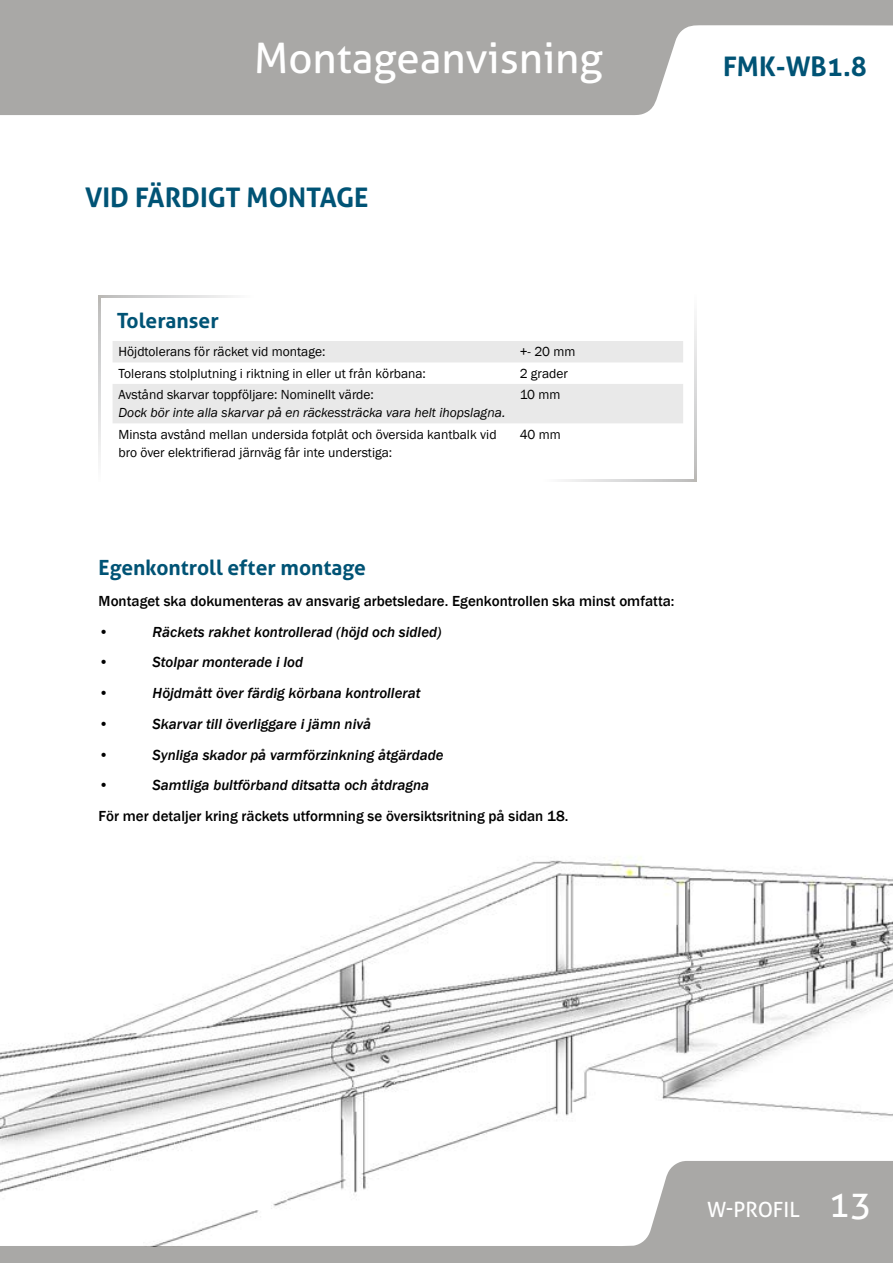
<style>
.page{position:relative;width:893px;height:1263px;background:#fff}
.page>*{position:absolute;margin:0;border:0;box-sizing:border-box;transform-origin:0 0}
.t1{font:42px "Aller";color:#fff}
.t2{font:36px "Aller";color:#fff}
.t3{font:700 27px "Aller";color:#005375}
.t4{font:700 21px "Aller";color:#005375}
.t5{font:21px "Aller";color:#fff}
.t6{font:italic 500 15px "Franklin Gothic";color:#000}
.t7{font:500 15px "Franklin Gothic";color:#000}
.t8{font:13.5px/18px "Franklin Gothic";color:#000}
.t9{font:italic 13.5px "Franklin Gothic";color:#000}
</style>
<div class="page">
<img style="left:0;top:857px;width:893px;height:304px">
<svg style="left:0;top:0;width:893px;height:115px;fill:#a9a8a6"></svg>
<svg style="left:0;top:1161px;width:893px;height:102px"></svg>
<svg style="left:113px;top:341px;width:570px;height:82px;fill:#e9e9e9"></svg>
<svg style="left:98px;top:295px;width:135px;height:2px"></svg>
<svg style="left:98px;top:297px;width:3px;height:163px"></svg>
<svg style="left:563px;top:479px;width:134px;height:3px"></svg>
<svg style="left:695px;top:317px;width:2px;height:162px"></svg>
<div style="left:193px;top:7px;width:408px;height:106px;background:#a9a8a6"></div>
<div style="left:690px;top:1195px;width:138px;height:64px;background:#a9a8a6"></div>
<h1 class="t1" style="left:255px;top:33px;width:269px">Rörprofilräcke</h1>
<h1 class="t1" style="left:254px;top:33px;width:350px">Montageanvisning</h1>
<h3 class="t3" style="left:85px;top:181px;width:285px">VID FÄRDIGT MONTAGE</h3>
<h3 class="t4" style="left:117px;top:308px;width:104px">Toleranser</h3>
<p class="t8" style="left:119px;top:343px;width:208px">Höjdtolerans för räcket vid montage:</p>
<p class="t8" style="left:520px;top:343px;width:57px">+- 20 mm</p>
<p class="t8" style="left:119px;top:365px;width:309px">Tolerans stolplutning i riktning in eller ut från körbana:</p>
<p class="t8" style="left:520px;top:365px;width:50px">2 grader</p>
<p class="t8" style="left:119px;top:386px;width:257px">Avstånd skarvar toppföljare: Nominellt värde:</p>
<p class="t9" style="left:119px;top:404px;width:388px">Dock bör inte alla skarvar på en räckessträcka vara helt ihopslagna.</p>
<p class="t8" style="left:520px;top:386px;width:42px">10 mm</p>
<p class="t8" style="left:119px;top:426px;width:380px">Minsta avstånd mellan undersida fotplåt och översida kantbalk vid bro över elektrifierad järnväg får inte understiga:</p>
<p class="t8" style="left:520px;top:426px;width:43px">40 mm</p>
<h3 class="t4" style="left:99px;top:555px;width:269px">Egenkontroll efter montage</h3>
<p class="t7" style="left:99px;top:592px;width:577px">Montaget ska dokumenteras av ansvarig arbetsledare. Egenkontrollen ska minst omfatta:</p>
<p class="t6" style="left:99px;top:622px;width:12px">•</p>
<p class="t6" style="left:153px;top:622px;width:290px">Räckets rakhet kontrollerad (höjd och sidled)</p>
<p class="t6" style="left:99px;top:653px;width:12px">•</p>
<p class="t6" style="left:153px;top:653px;width:152px">Stolpar monterade i lod</p>
<p class="t6" style="left:99px;top:684px;width:12px">•</p>
<p class="t6" style="left:153px;top:684px;width:269px">Höjdmått över färdig körbana kontrollerat</p>
<p class="t6" style="left:99px;top:715px;width:12px">•</p>
<p class="t6" style="left:153px;top:715px;width:220px">Skarvar till överliggare i jämn nivå</p>
<p class="t6" style="left:99px;top:745px;width:12px">•</p>
<p class="t6" style="left:153px;top:745px;width:293px">Synliga skador på varmförzinkning åtgärdade</p>
<p class="t6" style="left:99px;top:776px;width:12px">•</p>
<p class="t6" style="left:153px;top:776px;width:278px">Samtliga bultförband ditsatta och åtdragna</p>
<p class="t7" style="left:99px;top:807px;width:471px">För mer detaljer kring räckets utformning se översiktsritning på sidan 18.</p>
<h3 class="t3" style="left:723px;top:49px;width:145px">FMK-WB1.8</h3>
<h3 class="t5" style="left:708px;top:1197px;width:108px">RÖRPROFIL</h3>
<h3 class="t5" style="left:707px;top:1197px;width:94px">W-PROFIL</h3>
<h2 class="t2" style="left:828px;top:1182px;width:45px">13</h2>
</div>
